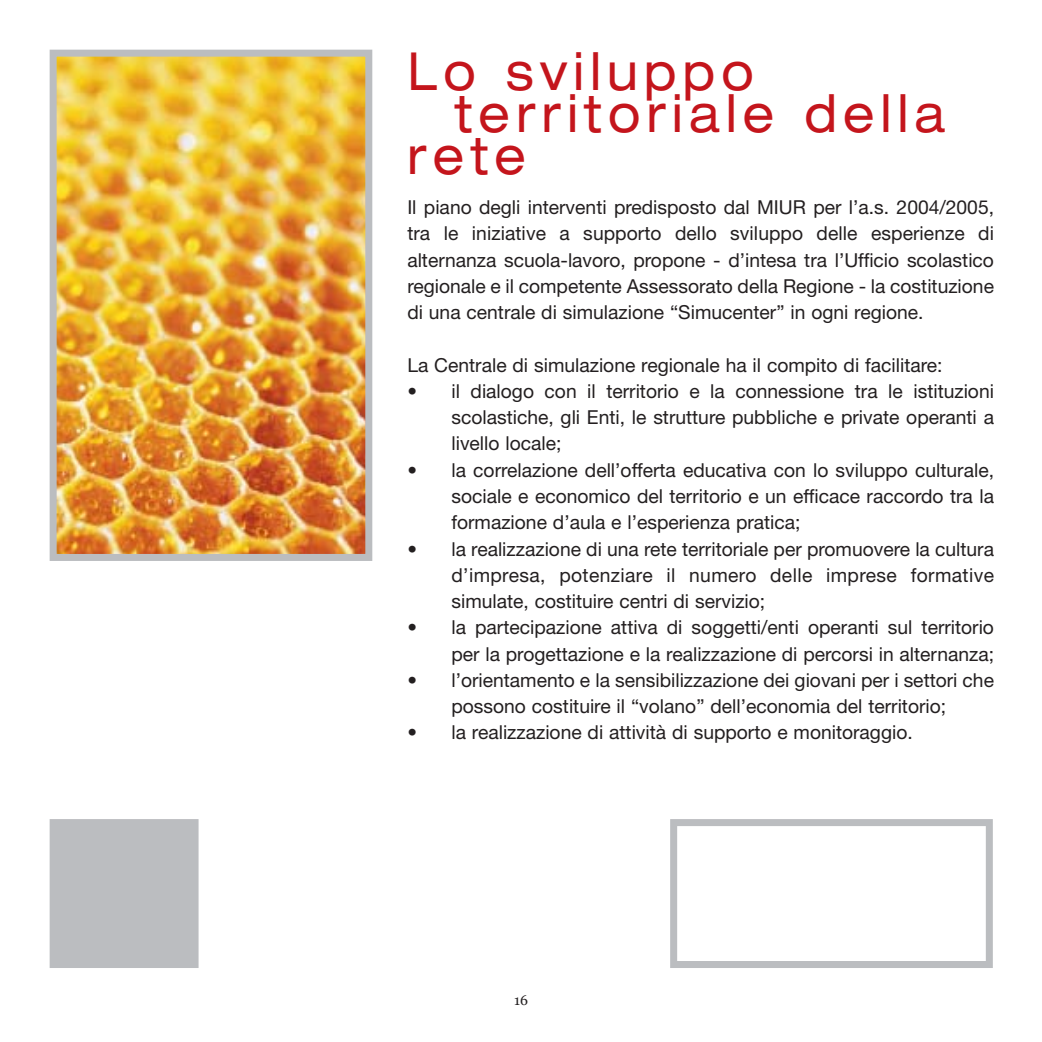
<style>
.page{position:relative;width:1042px;height:1042px;background:#fff}
.page>*{position:absolute;margin:0;border:0;box-sizing:border-box;transform-origin:0 0}
.t1{font:expanded 52.5px "Helvetica Neue";letter-spacing:.135em;color:#c4151c;scale:.9 1}
.t2{font:19.25px/26.2px "Helvetica Neue";color:#231f20;text-align:justify}
.t3{font:14px "Georgia";color:#231f20}
</style>
<div class="page">
<div style="left:670px;top:819px;width:322px;height:148px;border:7px solid #bbbdc0"></div>
<div style="left:53px;top:822px;width:142px;height:142px;background:#bbbdc0"></div>
<div style="left:50px;top:819px;width:148px;height:148px;border:7px solid #bbbdc0"></div>
<img style="left:58px;top:58px;width:306px;height:495px">
<div style="left:50px;top:50px;width:322px;height:511px;border:7px solid #bbbdc0"></div>
<h1 class="t1" style="left:407px;top:51px;width:386px">Lo sviluppo</h1>
<h1 class="t1" style="left:454px;top:93px;width:546px">territoriale della</h1>
<h1 class="t1" style="left:407px;top:135px;width:133px">rete</h1>
<p class="t2" style="left:407px;top:196px;width:588px">Il piano degli interventi predisposto dal MIUR per l’a.s. 2004/2005, tra le iniziative a supporto dello sviluppo delle esperienze di alternanza scuola-lavoro, propone - d’intesa tra l’Ufficio scolastico regionale e il competente Assessorato della Regione - la costituzione di una centrale di simulazione “Simucenter” in ogni regione.</p>
<p class="t2" style="left:407px;top:353px;width:536px">La Centrale di simulazione regionale ha il compito di facilitare:</p>
<p class="t2" style="left:451px;top:380px;width:544px;text-indent:-44px">• il dialogo con il territorio e la connessione tra le istituzioni scolastiche, gli Enti, le strutture pubbliche e private operanti a livello locale;</p>
<p class="t2" style="left:451px;top:458px;width:544px;text-indent:-44px">• la correlazione dell’offerta educativa con lo sviluppo culturale, sociale e economico del territorio e un efficace raccordo tra la formazione d’aula e l’esperienza pratica;</p>
<p class="t2" style="left:451px;top:537px;width:544px;text-indent:-44px">• la realizzazione di una rete territoriale per promuovere la cultura d’impresa, potenziare il numero delle imprese formative simulate, costituire centri di servizio;</p>
<p class="t2" style="left:407px;top:616px;width:588px;text-align:right">• la partecipazione attiva di soggetti/enti operanti sul territorio per la progettazione e la realizzazione di percorsi in alternanza;</p>
<p class="t2" style="left:407px;top:668px;width:588px;text-align:center">• l’orientamento e la sensibilizzazione dei giovani per i settori che possono costituire il “volano” dell’economia del territorio;</p>
<p class="t2" style="left:407px;top:721px;width:507px">• la realizzazione di attività di supporto e monitoraggio.</p>
<p class="t3" style="left:514px;top:994px;width:15px">16</p>
</div>
